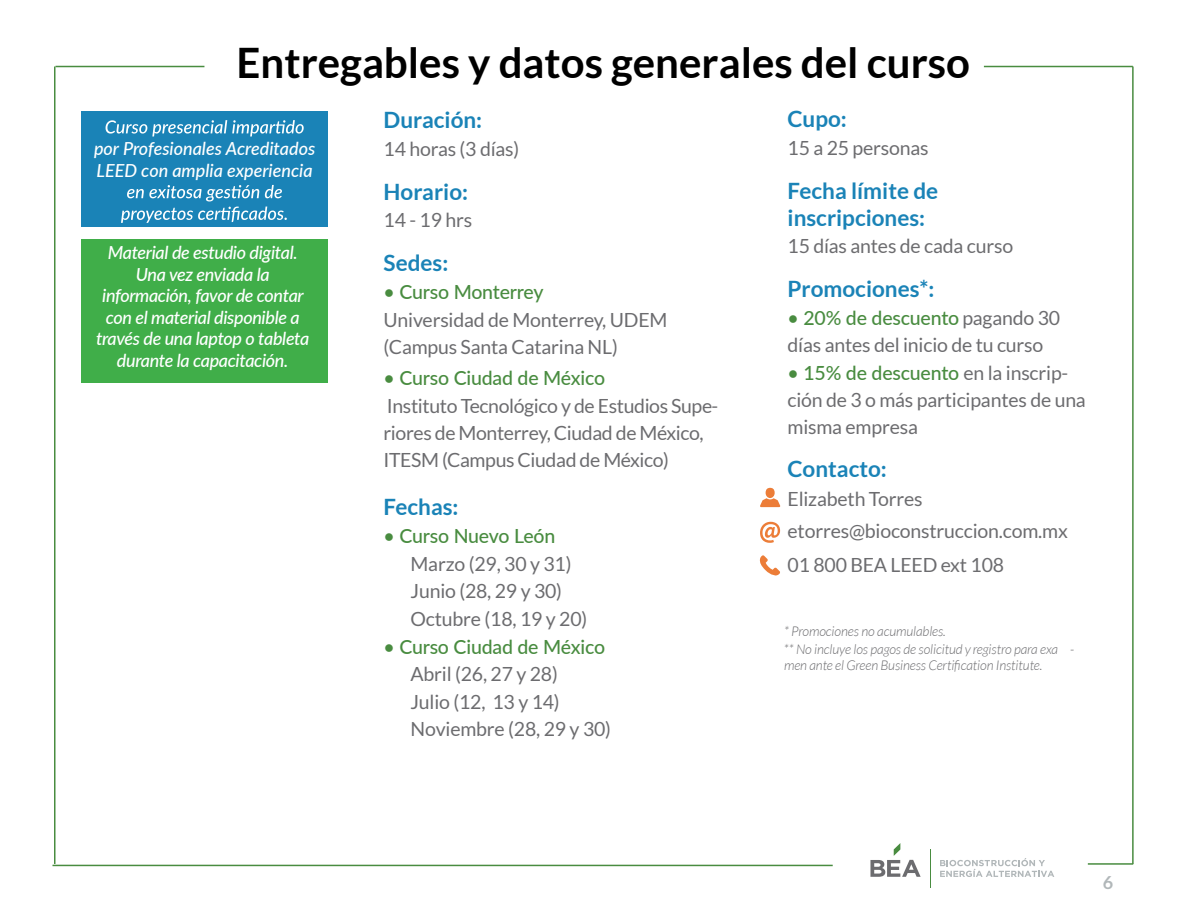
<style>
.page{position:relative;width:1188px;height:918px;background:#fff}
.page>*{position:absolute;margin:0;border:0;box-sizing:border-box;transform-origin:0 0}
.t1{font:700 42px "Lato";color:#000}
.t2{font:700 22.5px/27px "Lato";color:#1a83b7}
.t3{font:19.5px/27px "Lato";letter-spacing:-.01em;color:#6c6c6f}
.t4{font:500 19.5px "Lato";letter-spacing:-.01em;color:#498c40}
.t5{font:italic 500 18px/21.6px "Lato";letter-spacing:-.02em;color:#fff;text-align:center}
.t6{font:italic 500 18px/21.6px "Lato";color:#fff}
.t7{font:700 18px "Lato";color:#b1b7b9}
.t8{font:italic 300 13.5px/16.8px "Lato";letter-spacing:-.01em;color:#6c6c6f}
.s1{font-weight:500;color:#498c40}
</style>
<div class="page">
<hr style="left:930px;top:849px;width:1px;height:39px;background:#498c40">
<svg style="left:940px;top:858px;width:114px;height:19px"></svg>
<svg style="left:870px;top:843px;width:51px;height:34px"></svg>
<hr style="left:52px;top:865px;width:781px;height:1px;background:#498c40">
<hr style="left:1088px;top:863px;width:45px;height:2px;background:#498c40">
<hr style="left:1132px;top:67px;width:2px;height:797px;background:#498c40">
<hr style="left:54px;top:67px;width:2px;height:797px;background:#498c40">
<hr style="left:984px;top:66px;width:149px;height:1px;background:#498c40">
<hr style="left:56px;top:66px;width:148px;height:1px;background:#498c40">
<div style="left:81px;top:111px;width:247px;height:116px;background:#1a83b7"></div>
<div style="left:81px;top:240px;width:247px;height:143px;background:#40ae49"></div>
<svg style="left:106px;top:120px;width:198px;height:16px"></svg>
<svg style="left:127px;top:185px;width:155px;height:16px"></svg>
<svg style="left:121px;top:207px;width:166px;height:16px"></svg>
<svg style="left:760px;top:522px;width:20px;height:21px"></svg>
<svg style="left:760px;top:555px;width:20px;height:21px"></svg>
<div style="left:766px;top:488px;width:9px;height:10px;background:#ec7d38;border-radius:50%"></div>
<svg style="left:760px;top:498px;width:20px;height:9px"></svg>
<h1 class="t1" style="left:237px;top:38px;width:735px">Entregables y datos generales del curso</h1>
<p class="t2" style="left:384px;top:106px;width:100px">Duración:</p>
<p class="t3" style="left:384px;top:135px;width:137px">14 horas (3 días)</p>
<p class="t2" style="left:384px;top:178px;width:86px">Horario:</p>
<p class="t3" style="left:384px;top:207px;width:90px">14 - 19 hrs</p>
<p class="t2" style="left:384px;top:249px;width:66px">Sedes:</p>
<p class="t4" style="left:384px;top:278px;width:161px">• Curso Monterrey</p>
<p class="t3" style="left:384px;top:306px;width:285px">Universidad de Monterrey, UDEM (Campus Santa Catarina NL)</p>
<p class="t4" style="left:384px;top:364px;width:223px">• Curso Ciudad de México</p>
<p class="t3" style="left:384px;top:392px;width:336px">Instituto Tecnológico y de Estudios Supe&shy;riores de Monterrey, Ciudad de México,<br>ITESM (Campus Ciudad de México)</p>
<p class="t2" style="left:384px;top:493px;width:76px">Fechas:</p>
<p class="t4" style="left:384px;top:522px;width:173px">• Curso Nuevo León</p>
<p class="t3" style="left:411px;top:550px;width:178px;line-height:27.6px">Marzo (29, 30 y 31)<br>Junio (28, 29 y 30)<br>Octubre (18, 19 y 20)</p>
<p class="t4" style="left:384px;top:632px;width:223px">• Curso Ciudad de México</p>
<p class="t3" style="left:411px;top:660px;width:202px;line-height:27.6px">Abril (26, 27 y 28)<br>Julio (12, 13 y 14)<br>Noviembre (28, 29 y 30)</p>
<p class="t2" style="left:788px;top:105px;width:61px">Cupo:</p>
<p class="t3" style="left:788px;top:134px;width:143px">15 a 25 personas</p>
<p class="t2" style="left:788px;top:177px;width:152px">Fecha límite de inscripciones:</p>
<p class="t3" style="left:788px;top:233px;width:227px">15 días antes de cada curso</p>
<p class="t2" style="left:788px;top:275px;width:148px">Promociones*:</p>
<p class="t3" style="left:788px;top:304px;width:274px"><span class="s1">• 20% de descuento</span> pagando 30 días antes del inicio de tu curso</p>
<p class="t3" style="left:788px;top:359px;width:300px"><span class="s1">• 15% de descuento</span> en la inscrip&shy;ción de 3 o más participantes de una misma empresa</p>
<p class="t6" style="left:94px;top:137px;width:223px">por Profesionales Acreditados<br>LEED con amplia experiencia</p>
<p class="t5" style="left:96px;top:241px;width:215px">Material de estudio digital.<br>Una vez enviada la información, favor de contar con el material disponible a través de una laptop o tableta durante la capacitación.</p>
<p class="t2" style="left:788px;top:455px;width:101px">Contacto:</p>
<p class="t3" style="left:788px;top:483px;width:282px;line-height:32.8px">Elizabeth Torres etorres@bioconstruccion.com.mx<br>01 800 BEA LEED ext 108</p>
<p class="t8" style="left:784px;top:624px;width:292px">* Promociones no acumulables.<br>** No incluye los pagos de solicitud y registro para exa - men ante el Green Business Certification Institute.</p>
<p class="t7" style="left:1103px;top:872px;width:12px">6</p>
</div>
